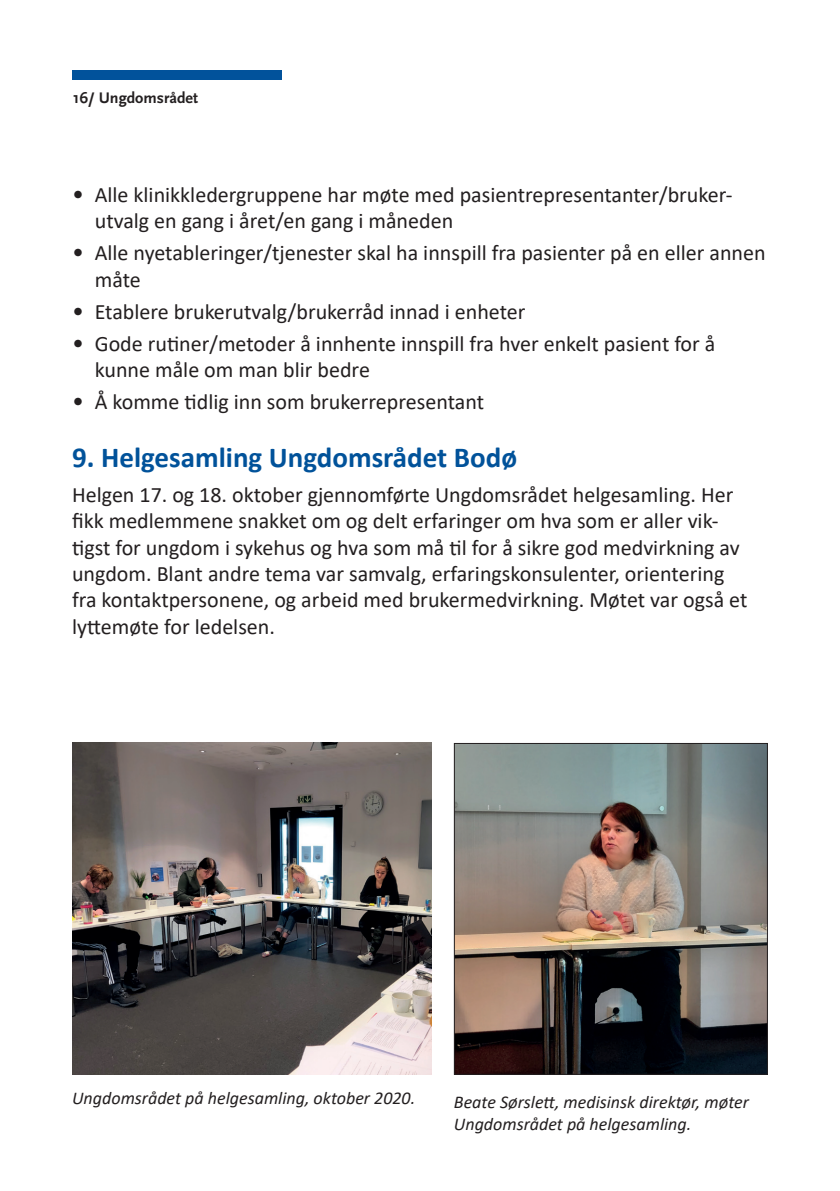
<style>
.page{position:relative;width:840px;height:1191px;background:#fff}
.page>*{position:absolute;margin:0;border:0;box-sizing:border-box;transform-origin:0 0}
.t1{font:700 29px "Calibri";color:#01529a}
.t2{font:22px/26.4px "Calibri";color:#231f20}
.t3{font:italic 18px/21.6px "Calibri";color:#231f20}
.t4{font:700 16px "Scala Sans OT";color:#231f20}
.s1{font-size:24px}
</style>
<div class="page">
<div style="left:71px;top:71px;width:210px;height:9px;background:#01529b"></div>
<img style="left:72px;top:743px;width:359px;height:331px">
<img style="left:455px;top:745px;width:310px;height:327px">
<div style="left:453px;top:743px;width:314px;height:331px;border:1px solid #231f20"></div>
<p class="t4" style="left:73px;top:89px;width:126px">16/ Ungdomsrådet</p>
<p class="t2" style="left:95px;top:181px;width:639px;text-indent:-23px"><span class="s1">•</span> Alle klinikkledergruppene har møte med pasientrepresentanter/bruker&shy;utvalg en gang i året/en gang i måneden</p>
<p class="t2" style="left:95px;top:239px;width:672px;text-indent:-23px"><span class="s1">•</span> Alle nyetableringer/tjenester skal ha innspill fra pasienter på en eller annen måte</p>
<p class="t2" style="left:72px;top:298px;width:455px"><span class="s1">•</span> Etablere brukerutvalg/brukerråd innad i enheter</p>
<p class="t2" style="left:95px;top:330px;width:621px;text-indent:-23px"><span class="s1">•</span> Gode rutiner/metoder å innhente innspill fra hver enkelt pasient for å kunne måle om man blir bedre</p>
<p class="t2" style="left:72px;top:388px;width:413px"><span class="s1">•</span> Å komme tidlig inn som brukerrepresentant</p>
<h1 class="t1" style="left:72px;top:437px;width:446px">9. Helgesamling Ungdomsrådet Bodø</h1>
<p class="t2" style="left:72px;top:481px;width:676px">Helgen 17. og 18. oktober gjennomførte Ungdomsrådet helgesamling. Her fikk medlemmene snakket om og delt erfaringer om hva som er aller vik&shy;tigst for ungdom i sykehus og hva som må til for å sikre god medvirkning av ungdom. Blant andre tema var samvalg, erfaringskonsulenter, orientering fra kontaktpersonene, og arbeid med brukermedvirkning. Møtet var også et lyttemøte for ledelsen.</p>
<p class="t3" style="left:72px;top:1086px;width:344px">Ungdomsrådet på helgesamling, oktober 2020.</p>
<p class="t3" style="left:453px;top:1090px;width:296px">Beate Sørslett, medisinsk direktør, møter<br>Ungdomsrådet på helgesamling.</p>
</div>
